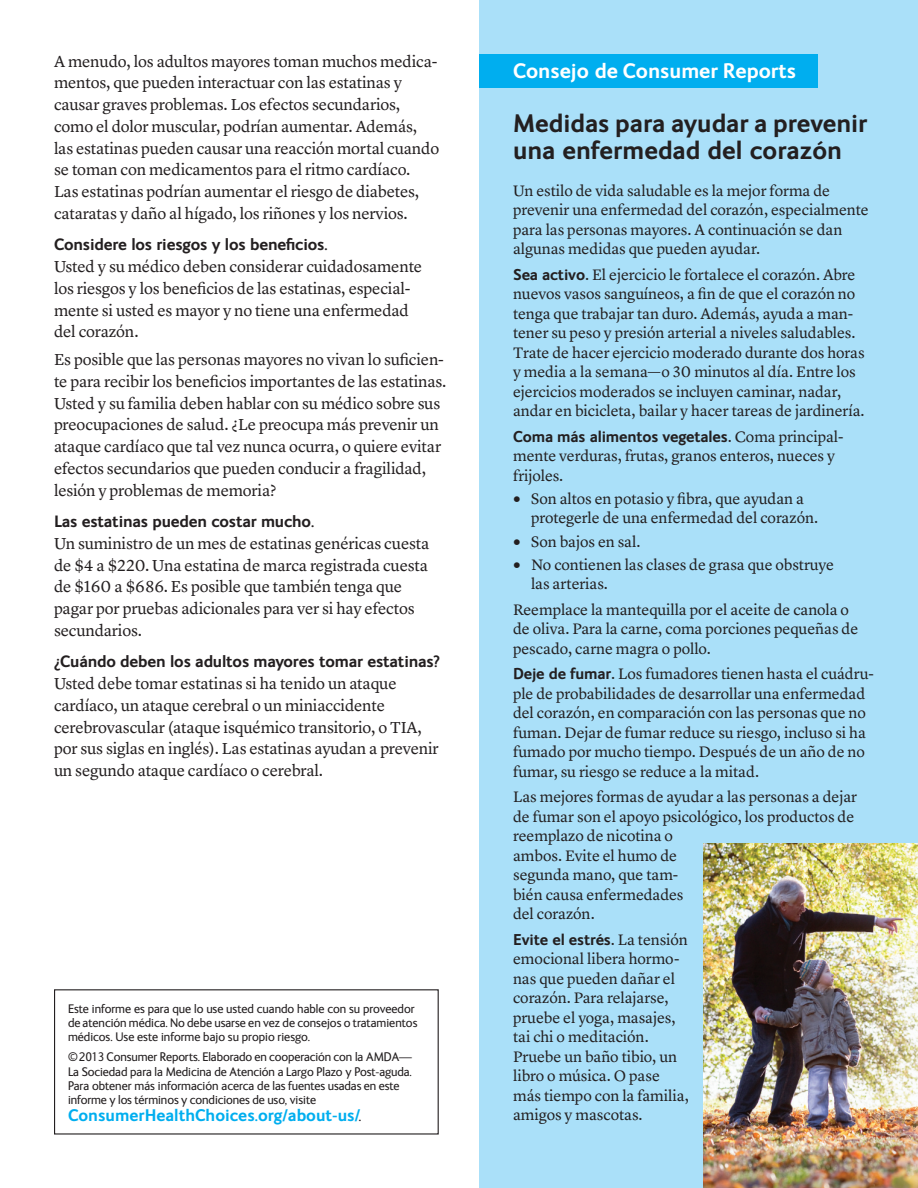
<style>
.page{position:relative;width:918px;height:1188px;background:#fff}
.page>*{position:absolute;margin:0;border:0;box-sizing:border-box;transform-origin:0 0}
._17_SubHd{font:700 25.5px/27px "FS Ingrid";color:#231f20}
._17_SubHd-2{font:700 21px "FS Ingrid";color:#fff}
.MouseType{font:700 16.8px "FS Ingrid";color:#00aeef}
.BODYBULLETS{font:16.5px/21.8px "Lyon Text";letter-spacing:-.01em;color:#231f20}
._11Body_Subhd{font:700 16.5px "FS Ingrid";letter-spacing:-.01em;color:#231f20}
._10_5BlueBox{font:15.75px/19.5px "Lyon Text";letter-spacing:-.005em;color:#231f20}
.MouseType-2{font:12.75px "FS Ingrid";color:#231f20}
.s1{font-size:12.75px;color:#231f20}
.s2{font-family:"FS Ingrid";font-weight:700}
.s3{font-family:"FS Ingrid";font-weight:700;font-size:18px}
</style>
<div class="page">
<div style="left:479px;top:0;width:439px;height:1188px;background:#aae0f9"></div>
<div style="left:479px;top:55px;width:339px;height:33px;background:#00aeef"></div>
<div style="left:479px;top:54px;width:331px;height:34px;background:#00aeef"></div>
<img style="left:704px;top:843px;width:214px;height:345px">
<p class="BODYBULLETS" style="left:54px;top:49px;width:385px">A menudo, los adultos mayores toman muchos medica&shy;mentos, que pueden interactuar con las estatinas y</p>
<p class="BODYBULLETS" style="left:54px;top:92px;width:348px">causar graves problemas. Los efectos secundarios,</p>
<p class="BODYBULLETS" style="left:54px;top:114px;width:365px">como el dolor muscular, podrían aumentar. Además,</p>
<p class="BODYBULLETS" style="left:54px;top:136px;width:387px">las estatinas pueden causar una reacción mortal cuando se toman con medicamentos para el ritmo cardíaco.</p>
<p class="BODYBULLETS" style="left:54px;top:179px;width:367px">Las estatinas podrían aumentar el riesgo de diabetes, cataratas y daño al hígado, los riñones y los nervios.</p>
<p class="_11Body_Subhd" style="left:54px;top:234px;width:275px">Considere los riesgos y los beneficios.</p>
<p class="BODYBULLETS" style="left:54px;top:254px;width:370px">Usted y su médico deben considerar cuidadosamente</p>
<p class="BODYBULLETS" style="left:54px;top:276px;width:358px">los riesgos y los beneficios de las estatinas, especial-</p>
<p class="BODYBULLETS" style="left:54px;top:298px;width:356px">mente si usted es mayor y no tiene una enfermedad</p>
<p class="BODYBULLETS" style="left:54px;top:320px;width:86px">del corazón.</p>
<p class="BODYBULLETS" style="left:54px;top:347px;width:394px">Es posible que las personas mayores no vivan lo suficien&shy;te para recibir los beneficios importantes de las estatinas.<br>Usted y su familia deben hablar con su médico sobre sus preocupaciones de salud. ¿Le preocupa más prevenir un ataque cardíaco que tal vez nunca ocurra, o quiere evitar efectos secundarios que pueden conducir a fragilidad, lesión y problemas de memoria?</p>
<p class="_11Body_Subhd" style="left:54px;top:510px;width:262px">Las estatinas pueden costar mucho.</p>
<p class="BODYBULLETS" style="left:54px;top:531px;width:377px">Un suministro de un mes de estatinas genéricas cuesta</p>
<p class="BODYBULLETS" style="left:54px;top:553px;width:376px">de $4 a $220. Una estatina de marca registrada cuesta</p>
<p class="BODYBULLETS" style="left:54px;top:575px;width:350px">de $160 a $686. Es posible que también tenga que</p>
<p class="BODYBULLETS" style="left:54px;top:596px;width:362px">pagar por pruebas adicionales para ver si hay efectos secundarios.</p>
<p class="_11Body_Subhd" style="left:54px;top:651px;width:388px">¿Cuándo deben los adultos mayores tomar estatinas?</p>
<p class="BODYBULLETS" style="left:54px;top:671px;width:344px">Usted debe tomar estatinas si ha tenido un ataque</p>
<p class="BODYBULLETS" style="left:54px;top:693px;width:333px">cardíaco, un ataque cerebral o un miniaccidente</p>
<p class="BODYBULLETS" style="left:54px;top:715px;width:369px">cerebrovascular (ataque isquémico transitorio, o TIA,</p>
<p class="BODYBULLETS" style="left:54px;top:737px;width:386px">por sus siglas en inglés). Las estatinas ayudan a prevenir un segundo ataque cardíaco o cerebral.</p>
<p class="MouseType-2" style="left:68px;top:1000px;width:348px">Este informe es para que lo use usted cuando hable con su proveedor</p>
<p class="MouseType-2" style="left:68px;top:1014px;width:351px">de atención médica. No debe usarse en vez de consejos o tratamientos</p>
<p class="MouseType-2" style="left:68px;top:1028px;width:244px">médicos. Use este informe bajo su propio riesgo.</p>
<p class="MouseType-2" style="left:68px;top:1049px;width:346px">© 2013 Consumer Reports. Elaborado en cooperación con la AMDA—</p>
<p class="MouseType-2" style="left:68px;top:1063px;width:345px">La Sociedad para la Medicina de Atención a Largo Plazo y Post-aguda.</p>
<p class="MouseType-2" style="left:68px;top:1077px;width:333px">Para obtener más información acerca de las fuentes usadas en este</p>
<p class="MouseType-2" style="left:68px;top:1091px;width:250px">informe y los términos y condiciones de uso, visite</p>
<p class="MouseType" style="left:68px;top:1104px;width:295px">ConsumerHealthChoices.org/about-us/<span class="s1">.</span></p>
<p class="_17_SubHd-2" style="left:513px;top:57px;width:285px">Consejo de Consumer Reports</p>
<p class="_17_SubHd" style="left:513px;top:109px;width:356px">Medidas para ayudar a prevenir una enfermedad del corazón</p>
<p class="_10_5BlueBox" style="left:513px;top:179px;width:319px">Un estilo de vida saludable es la mejor forma de</p>
<p class="_10_5BlueBox" style="left:513px;top:199px;width:357px">prevenir una enfermedad del corazón, especialmente para las personas mayores. A continuación se dan algunas medidas que pueden ayudar.</p>
<p class="_10_5BlueBox" style="left:513px;top:263px;width:344px"><span class="s2">Sea activo</span>. El ejercicio le fortalece el corazón. Abre nuevos vasos sanguíneos, a fin de que el corazón no tenga que trabajar tan duro. Además, ayuda a man&shy;tener su peso y presión arterial a niveles saludables.</p>
<p class="_10_5BlueBox" style="left:513px;top:341px;width:353px">Trate de hacer ejercicio moderado durante dos horas y media a la semana—o 30 minutos al día. Entre los ejercicios moderados se incluyen caminar, nadar,</p>
<p class="_10_5BlueBox" style="left:513px;top:400px;width:353px">andar en bicicleta, bailar y hacer tareas de jardinería.</p>
<p class="_10_5BlueBox" style="left:513px;top:425px;width:332px"><span class="s2">Coma más alimentos vegetales</span>. Coma principal&shy;mente verduras, frutas, granos enteros, nueces y frijoles.</p>
<p class="_10_5BlueBox" style="left:513px;top:488px;width:292px"><span class="s3">•</span> Son altos en potasio y fibra, que ayudan a</p>
<p class="_10_5BlueBox" style="left:531px;top:507px;width:289px">protegerle de una enfermedad del corazón.</p>
<p class="_10_5BlueBox" style="left:513px;top:530px;width:129px"><span class="s3">•</span> Son bajos en sal.</p>
<p class="_10_5BlueBox" style="left:513px;top:554px;width:322px"><span class="s3">•</span> No contienen las clases de grasa que obstruye</p>
<p class="_10_5BlueBox" style="left:531px;top:573px;width:78px">las arterias.</p>
<p class="_10_5BlueBox" style="left:513px;top:599px;width:347px">Reemplace la mantequilla por el aceite de canola o de oliva. Para la carne, coma porciones pequeñas de pescado, carne magra o pollo.</p>
<p class="_10_5BlueBox" style="left:513px;top:663px;width:362px"><span class="s2">Deje de fumar</span>. Los fumadores tienen hasta el cuádru&shy;ple de probabilidades de desarrollar una enfermedad del corazón, en comparación con las personas que no fuman. Dejar de fumar reduce su riesgo, incluso si ha fumado por mucho tiempo. Después de un año de no fumar, su riesgo se reduce a la mitad.</p>
<p class="_10_5BlueBox" style="left:513px;top:786px;width:346px">Las mejores formas de ayudar a las personas a dejar</p>
<p class="_10_5BlueBox" style="left:513px;top:806px;width:343px">de fumar son el apoyo psicológico, los productos de</p>
<p class="_10_5BlueBox" style="left:513px;top:825px;width:172px">reemplazo de nicotina o ambos. Evite el humo de segunda mano, que tam&shy;bién causa enfermedades del corazón.</p>
<p class="_10_5BlueBox" style="left:513px;top:929px;width:176px"><span class="s2">Evite el estrés</span>. La tensión emocional libera hormo&shy;nas que pueden dañar el corazón. Para relajarse, pruebe el yoga, masajes,</p>
<p class="_10_5BlueBox" style="left:513px;top:1026px;width:166px">tai chi o meditación.<br>Pruebe un baño tibio, un libro o música. O pase</p>
<p class="_10_5BlueBox" style="left:513px;top:1085px;width:177px">más tiempo con la familia, amigos y mascotas.</p>
</div>
